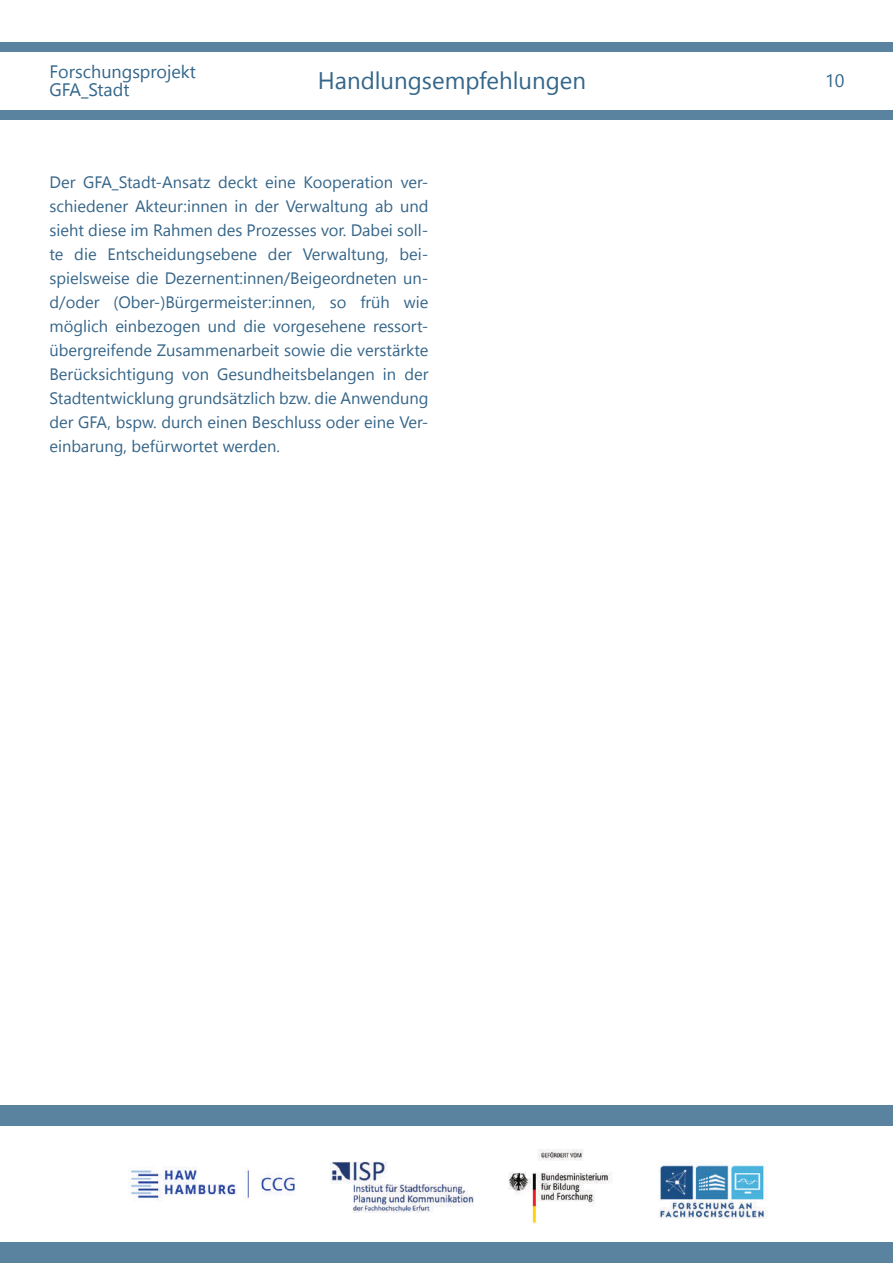
<style>
.page{position:relative;width:893px;height:1263px;background:#fff}
.page>*{position:absolute;margin:0;border:0;box-sizing:border-box;transform-origin:0 0}
.t1{font:24px "Leelawadee UI";color:#33668a}
.t2{font:18px/18px "Leelawadee UI";color:#33668a}
.t3{font:16.5px/24px "Leelawadee UI";color:#356589;text-align:justify}
</style>
<div class="page">
<div style="left:0;top:42px;width:893px;height:10px;background:#5a83a0"></div>
<div style="left:0;top:110px;width:893px;height:9px;background:#5a83a0"></div>
<div style="left:0;top:1105px;width:893px;height:20px;background:#5a83a0"></div>
<div style="left:0;top:1243px;width:893px;height:20px;background:#5a83a0"></div>
<img style="left:130px;top:1149px;width:637px;height:75px">
<p class="t2" style="left:50px;top:64px;width:148px">Forschungsprojekt<br>GFA_Stadt</p>
<h1 class="t1" style="left:318px;top:72px;width:270px">Handlungsempfehlungen</h1>
<p class="t2" style="left:53px;top:65px;width:148px">Forschungsprojekt<br>GFA_Stadt</p>
<p class="t3" style="left:50px;top:172px;width:380px">Der GFA_Stadt-Ansatz deckt eine Kooperation ver&shy;schiedener Akteur:innen in der Verwaltung ab und sieht diese im Rahmen des Prozesses vor. Dabei soll&shy;te die Entscheidungsebene der Verwaltung, bei&shy;spielsweise die Dezernent:innen/Beigeordneten un&shy;d/oder (Ober-)Bürgermeister:innen, so früh wie möglich einbezogen und die vorgesehene ressort&shy;übergreifende Zusammenarbeit sowie die verstärkte Berücksichtigung von Gesundheitsbelangen in der Stadtentwicklung grundsätzlich bzw. die Anwendung der GFA, bspw. durch einen Beschluss oder eine Ver&shy;einbarung, befürwortet werden.</p>
<p class="t2" style="left:825px;top:73px;width:21px">10</p>
</div>
